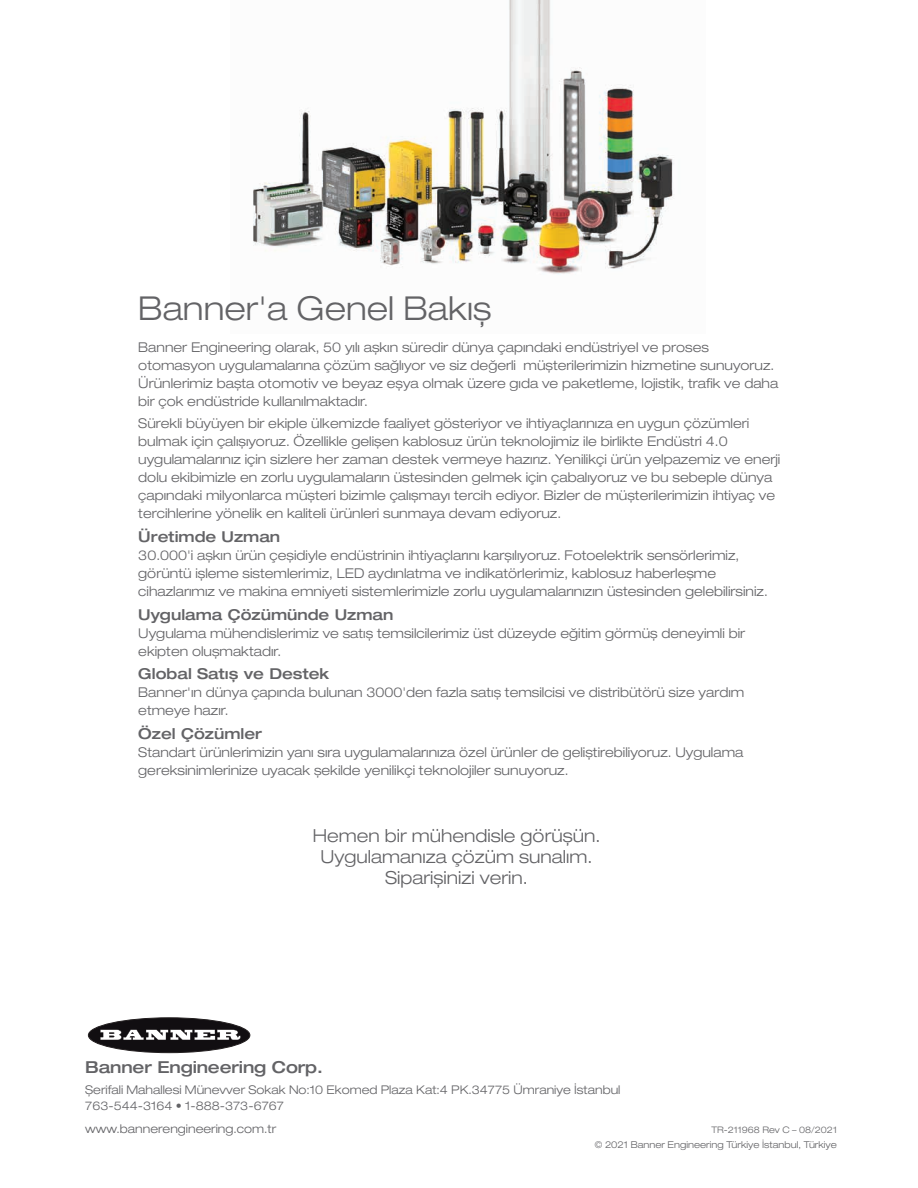
<style>
.page{position:relative;width:918px;height:1188px;background:#fff}
.page>*{position:absolute;margin:0;border:0;box-sizing:border-box;transform-origin:0 0}
.t1{font:300 expanded 33px "Helvetica Neue LT Pro";color:#636366}
.t2{font:300 expanded 18px/21px "Helvetica Neue LT Pro";color:#636366;text-align:center}
.t3{font:500 expanded 16.5px "Helvetica Neue LT Pro";letter-spacing:-.01em;color:#636366}
.t4{font:500 expanded 15px "Helvetica Neue LT Pro";color:#636366}
.t5{font:300 expanded 13.5px/18px "Helvetica Neue LT Pro";color:#636366}
.t6{font:300 expanded 12px/16.2px "Helvetica Neue LT Pro";color:#636366}
.t7{font:300 expanded 9.45px "Helvetica Neue LT Pro";color:#636366}
.t8{font:300 expanded 9px "Helvetica Neue LT Pro";color:#636366}
</style>
<div class="page">
<img style="left:253px;top:0;width:421px;height:275px">
<div style="left:88px;top:1018px;width:162px;height:35px;background:#110e11;border-radius:50%"></div>
<div style="left:88px;top:1017px;width:162px;height:36px;border:1px solid #231f20;border-radius:50%"></div>
<svg style="left:100px;top:1030px;width:141px;height:10px"></svg>
<h1 class="t1" style="left:138px;top:289px;width:355px">Banner'a Genel Bakış</h1>
<p class="t5" style="left:138px;top:338px;width:642px">Banner Engineering olarak, 50 yılı aşkın süredir dünya çapındaki endüstriyel ve proses otomasyon uygulamalarına çözüm sağlıyor ve siz değerli müşterilerimizin hizmetine sunuyoruz.<br>Ürünlerimiz başta otomotiv ve beyaz eşya olmak üzere gıda ve paketleme, lojistik, trafik ve daha bir çok endüstride kullanılmaktadır.</p>
<p class="t5" style="left:138px;top:414px;width:644px">Sürekli büyüyen bir ekiple ülkemizde faaliyet gösteriyor ve ihtiyaçlarınıza en uygun çözümleri bulmak için çalışıyoruz. Özellikle gelişen kablosuz ürün teknolojimiz ile birlikte Endüstri 4.0 uygulamalarınız için sizlere her zaman destek vermeye hazırız. Yenilikçi ürün yelpazemiz ve enerji dolu ekibimizle en zorlu uygulamaların üstesinden gelmek için çabalıyoruz ve bu sebeple dünya çapındaki milyonlarca müşteri bizimle çalışmayı tercih ediyor. Bizler de müşterilerimizin ihtiyaç ve tercihlerine yönelik en kaliteli ürünleri sunmaya devam ediyoruz.</p>
<p class="t4" style="left:138px;top:527px;width:143px">Üretimde Uzman</p>
<p class="t5" style="left:138px;top:546px;width:631px">30.000'i aşkın ürün çeşidiyle endüstrinin ihtiyaçlarını karşılıyoruz. Fotoelektrik sensörlerimiz, görüntü işleme sistemlerimiz, LED aydınlatma ve indikatörlerimiz, kablosuz haberleşme cihazlarımız ve makina emniyeti sistemlerimizle zorlu uygulamalarınızın üstesinden gelebilirsiniz.</p>
<p class="t4" style="left:138px;top:605px;width:257px">Uygulama Çözümünde Uzman</p>
<p class="t5" style="left:138px;top:624px;width:608px">Uygulama mühendislerimiz ve satış temsilcilerimiz üst düzeyde eğitim görmüş deneyimli bir ekipten oluşmaktadır.</p>
<p class="t4" style="left:138px;top:665px;width:192px">Global Satış ve Destek</p>
<p class="t5" style="left:138px;top:683px;width:608px">Banner'ın dünya çapında bulunan 3000'den fazla satış temsilcisi ve distribütörü size yardım etmeye hazır.</p>
<p class="t4" style="left:138px;top:724px;width:125px">Özel Çözümler</p>
<p class="t5" style="left:138px;top:743px;width:607px">Standart ürünlerimizin yanı sıra uygulamalarınıza özel ürünler de geliştirebiliyoruz. Uygulama gereksinimlerinize uyacak şekilde yenilikçi teknolojiler sunuyoruz.</p>
<h2 class="t2" style="left:313px;top:825px;width:289px">Hemen bir mühendisle görüşün.<br>Uygulamanıza çözüm sunalım.<br>Siparişinizi verin.</h2>
<p class="t3" style="left:85px;top:1057px;width:239px">Banner Engineering Corp.</p>
<p class="t6" style="left:85px;top:1082px;width:537px">Şerifali Mahallesi Münevver Sokak No:10 Ekomed Plaza Kat:4 PK.34775 Ümraniye İstanbul<br>763-544-3164 • 1-888-373-6767</p>
<p class="t6" style="left:85px;top:1121px;width:192px">www.bannerengineering.com.tr</p>
<p class="t8" style="left:712px;top:1125px;width:127px">TR-211968 Rev C – 08/2021</p>
<p class="t7" style="left:595px;top:1139px;width:244px">© 2021 Banner Engineering Türkiye İstanbul, Türkiye</p>
</div>
